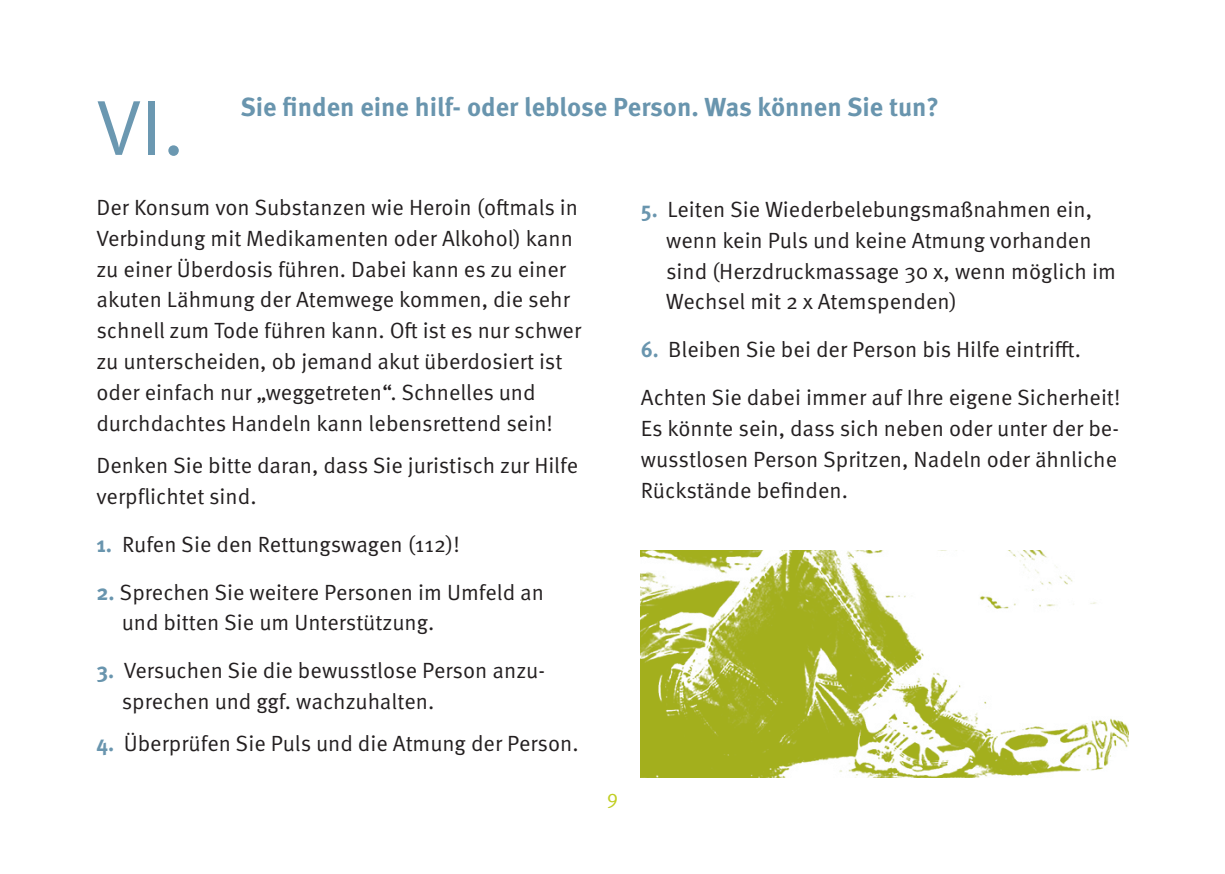
<style>
.page{position:relative;width:1225px;height:874px;background:#fff}
.page>*{position:absolute;margin:0;border:0;box-sizing:border-box;transform-origin:0 0}
.t1{font:78px "Meta OT Norm";color:#6b98b1}
.t2{font:700 26px "Meta OT";color:#6995ae}
.t3{font:22px/30.8px "Meta OT Norm";color:#231f20}
.t4{font:20px "Meta OT Norm";color:#c1ce23}
.s1{font-family:"Meta OT";font-weight:700;color:#6995ae}
</style>
<div class="page">
<img style="left:641px;top:550px;width:487px;height:227px">
<h2 class="t1" style="left:96px;top:81px;width:90px">VI.</h2>
<h2 class="t2" style="left:240px;top:91px;width:700px">Sie fnden eine hilf- oder leblose Person. Was können Sie tun?</h2>
<p class="t3" style="left:96px;top:192px;width:486px">Der Konsum von Substanzen wie Heroin (ofmals in Verbindung mit Medikamenten oder Alkohol) kann zu einer Überdosis führen. Dabei kann es zu einer akuten Lähmung der Atemwege kommen, die sehr schnell zum Tode führen kann. Of ist es nur schwer zu unterscheiden, ob jemand akut überdosiert ist oder einfach nur „weggetreten“. Schnelles und durchdachtes Handeln kann lebensrettend sein!</p>
<p class="t3" style="left:96px;top:450px;width:483px">Denken Sie bitte daran, dass Sie juristisch zur Hilfe verpflichtet sind.</p>
<p class="t3" style="left:96px;top:528px;width:365px"><span class="s1">1.</span> Rufen Sie den Rettungswagen (112)!</p>
<p class="t3" style="left:122px;top:576px;width:424px;text-indent:-25px"><span class="s1">2.</span> Sprechen Sie weitere Personen im Umfeld an und bitten Sie um Unterstützung.</p>
<p class="t3" style="left:122px;top:655px;width:425px;text-indent:-25px"><span class="s1">3.</span> Versuchen Sie die bewusstlose Person anzu&shy;sprechen und ggf. wachzuhalten.</p>
<p class="t3" style="left:96px;top:728px;width:484px"><span class="s1">4.</span> Überprüfen Sie Puls und die Atmung der Person.</p>
<p class="t3" style="left:666px;top:194px;width:451px;text-indent:-25px"><span class="s1">5.</span> Leiten Sie Wiederbelebungsmaßnahmen ein, wenn kein Puls und keine Atmung vorhanden sind (Herzdruckmassage 30 x, wenn möglich im Wechsel mit 2 x Atemspenden)</p>
<p class="t3" style="left:641px;top:334px;width:441px"><span class="s1">6.</span> Bleiben Sie bei der Person bis Hilfe eintrif.</p>
<p class="t3" style="left:641px;top:382px;width:481px">Achten Sie dabei immer auf Ihre eigene Sicherheit!<br>Es könnte sein, dass sich neben oder unter der be&shy;wusstlosen Person Spritzen, Nadeln oder ähnliche Rückstände befnden.</p>
<p class="t4" style="left:607px;top:784px;width:13px">9</p>
</div>
